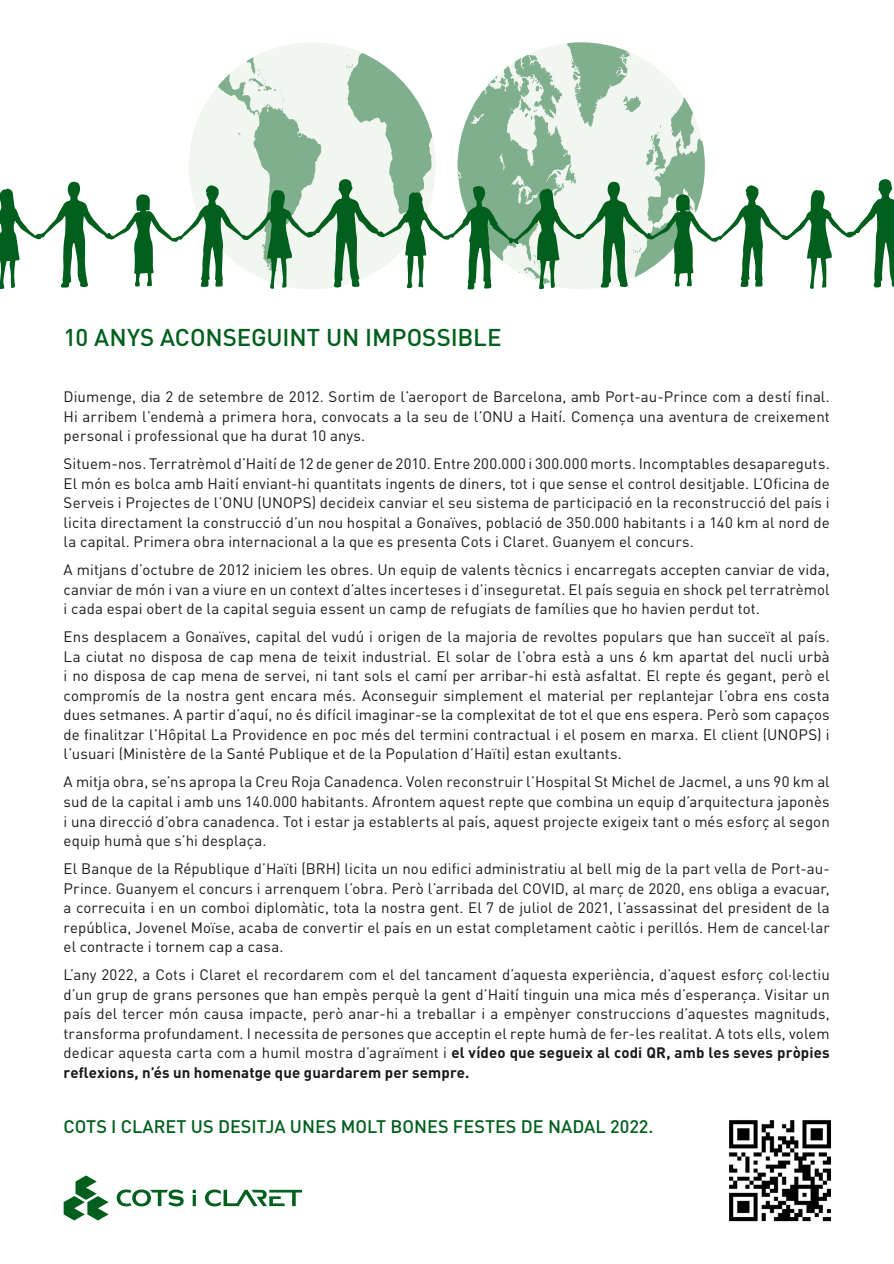
<style>
.page{position:relative;width:894px;height:1264px;background:#fff}
.page>*{position:absolute;margin:0;border:0;box-sizing:border-box;transform-origin:0 0}
.t1{font:500 24px "DIN";letter-spacing:-.005em;color:#005f1d}
.t2{font:500 18px "DIN";color:#005f1d}
.t3{font:15px/19.5px "DIN";letter-spacing:.005em;color:#1a171c;text-align:justify}
.s1{font-weight:700}
</style>
<div class="page">
<svg style="left:64px;top:1175px;width:44px;height:45px"></svg>
<svg style="left:117px;top:1189px;width:67px;height:17px"></svg>
<svg style="left:205px;top:1189px;width:97px;height:17px"></svg>
<svg style="left:192px;top:1189px;width:4px;height:17px"></svg>
<img style="left:729px;top:1120px;width:102px;height:102px">
<svg style="left:457px;top:42px;width:247px;height:137px"></svg>
<div style="left:188px;top:42px;width:247px;height:247px;background:#f2f6f1;border-radius:50%"></div>
<svg style="left:188px;top:42px;width:133px;height:137px"></svg>
<svg style="left:346px;top:53px;width:90px;height:126px"></svg>
<svg style="left:0;top:179px;width:893px;height:111px"></svg>
<p class="t1" style="left:64px;top:322px;width:439px">10 ANYS ACONSEGUINT UN IMPOSSIBLE</p>
<p class="t3" style="left:64px;top:387px;width:767px">Diumenge, dia 2 de setembre de 2012. Sortim de l’aeroport de Barcelona, amb Port-au-Prince com a destí final.<br>Hi arribem l’endemà a primera hora, convocats a la seu de l’ONU a Haití. Comença una aventura de creixement personal i professional que ha durat 10 anys.</p>
<p class="t3" style="left:64px;top:454px;width:767px">Situem-nos. Terratrèmol d’Haití de 12 de gener de 2010. Entre 200.000 i 300.000 morts. Incomptables desapareguts.<br>El món es bolca amb Haití enviant-hi quantitats ingents de diners, tot i que sense el control desitjable. L’Oficina de Serveis i Projectes de l’ONU (UNOPS) decideix canviar el seu sistema de participació en la reconstrucció del país i licita directament la construcció d’un nou hospital a Gonaïves, població de 350.000 habitants i a 140 km al nord de la capital. Primera obra internacional a la que es presenta Cots i Claret. Guanyem el concurs.</p>
<p class="t3" style="left:64px;top:560px;width:767px">A mitjans d’octubre de 2012 iniciem les obres. Un equip de valents tècnics i encarregats accepten canviar de vida, canviar de món i van a viure en un context d’altes incerteses i d’inseguretat. El país seguia en shock pel terratrèmol i cada espai obert de la capital seguia essent un camp de refugiats de famílies que ho havien perdut tot.</p>
<p class="t3" style="left:64px;top:627px;width:767px">Ens desplacem a Gonaïves, capital del vudú i origen de la majoria de revoltes populars que han succeït al país.<br>La ciutat no disposa de cap mena de teixit industrial. El solar de l’obra està a uns 6 km apartat del nucli urbà i no disposa de cap mena de servei, ni tant sols el camí per arribar-hi està asfaltat. El repte és gegant, però el compromís de la nostra gent encara més. Aconseguir simplement el material per replantejar l’obra ens costa dues setmanes. A partir d’aquí, no és difícil imaginar-se la complexitat de tot el que ens espera. Però som capaços de finalitzar l’Hôpital La Providence en poc més del termini contractual i el posem en marxa. El client (UNOPS) i l’usuari (Ministère de la Santé Publique et de la Population d’Haïti) estan exultants.</p>
<p class="t3" style="left:64px;top:772px;width:767px">A mitja obra, se’ns apropa la Creu Roja Canadenca. Volen reconstruir l’Hospital St Michel de Jacmel, a uns 90 km al sud de la capital i amb uns 140.000 habitants. Afrontem aquest repte que combina un equip d’arquitectura japonès i una direcció d’obra canadenca. Tot i estar ja establerts al país, aquest projecte exigeix tant o més esforç al segon equip humà que s’hi desplaça.</p>
<p class="t3" style="left:64px;top:858px;width:767px">El Banque de la République d’Haïti (BRH) licita un nou edifici administratiu al bell mig de la part vella de Port-au-Prince. Guanyem el concurs i arrenquem l’obra. Però l’arribada del COVID, al març de 2020, ens obliga a evacuar, a correcuita i en un comboi diplomàtic, tota la nostra gent. El 7 de juliol de 2021, l’assassinat del president de la república, Jovenel Moïse, acaba de convertir el país en un estat completament caòtic i perillós. Hem de cancel·lar el contracte i tornem cap a casa.</p>
<p class="t3" style="left:64px;top:964px;width:767px">L’any 2022, a Cots i Claret el recordarem com el del tancament d’aquesta experiència, d’aquest esforç col·lectiu d’un grup de grans persones que han empès perquè la gent d’Haití tinguin una mica més d’esperança. Visitar un país del tercer món causa impacte, però anar-hi a treballar i a empènyer construccions d’aquestes magnituds, transforma profundament. I necessita de persones que acceptin el repte humà de fer-les realitat. A tots ells, volem dedicar aquesta carta com a humil mostra d’agraïment i <span class="s1">el vídeo que segueix al codi QR, amb les seves pròpies reflexions, n’és un homenatge que guardarem per sempre.</span></p>
<p class="t2" style="left:64px;top:1115px;width:591px">COTS I CLARET US DESITJA UNES MOLT BONES FESTES DE NADAL 2022.</p>
</div>
